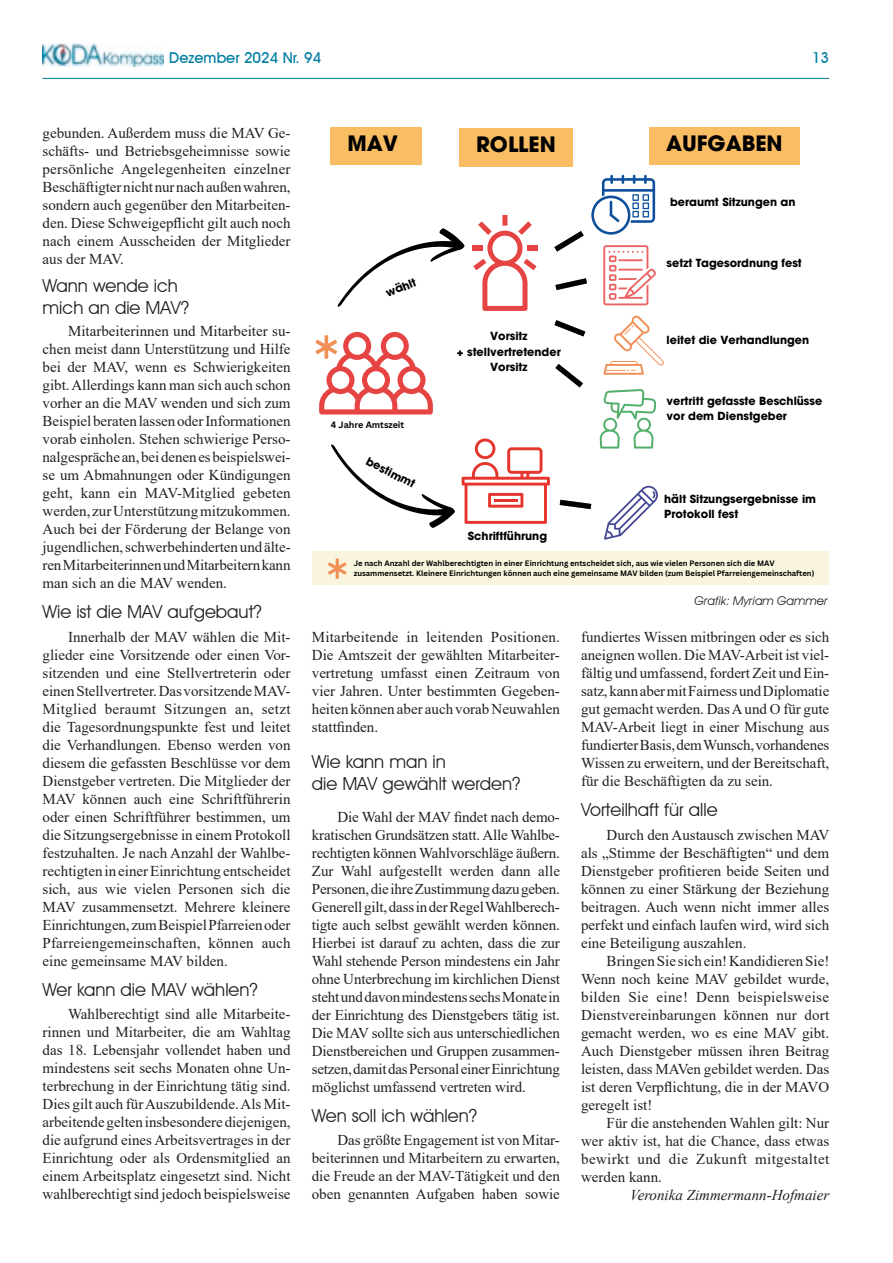
<style>
.page{position:relative;width:893px;height:1263px;background:#fff}
.page>*{position:absolute;margin:0;border:0;box-sizing:border-box;transform-origin:0 0}
.t1{font:700 21.15px "ITC Avant Garde Pro";color:#010101}
.t2{font:18px/21.6px "Avant Garde IT Cby BT";color:#231f20}
.t3{font:15px/18px "Times New Roman";color:#231f20;text-align:justify}
.t4{font:italic 15px "Times New Roman";color:#231f20}
.t5{font:500 15px "Avant Garde IT Cby BT";color:#007ea3}
.t6{font:italic 12px "Avant Garde IT Cby BT";color:#231f20}
.t7{font:700 11.25px/15.3px "ITC Avant Garde Pro";color:#010101}
.t8{font:700 9px "Canva Sans";color:#010101}
.t9{font:700 7.65px/10.5px "Canva Sans";color:#010101}
</style>
<div class="page">
<hr style="left:43px;top:78px;width:786px;height:1px;background:#007ea3">
<img style="left:43px;top:44px;width:121px;height:22px">
<svg style="left:462px;top:438px;width:88px;height:86px"></svg>
<hr style="left:494px;top:499px;width:23px;height:3px;background:#e5362e">
<svg style="left:591px;top:175px;width:64px;height:60px"></svg>
<svg style="left:603px;top:245px;width:53px;height:60px"></svg>
<svg style="left:603px;top:316px;width:61px;height:59px"></svg>
<svg style="left:600px;top:389px;width:56px;height:60px"></svg>
<svg style="left:604px;top:486px;width:54px;height:54px"></svg>
<svg style="left:554px;top:231px;width:30px;height:21px"></svg>
<svg style="left:555px;top:278px;width:32px;height:12px"></svg>
<svg style="left:554px;top:320px;width:31px;height:16px"></svg>
<svg style="left:555px;top:364px;width:28px;height:23px"></svg>
<svg style="left:560px;top:500px;width:31px;height:9px"></svg>
<svg style="left:331px;top:444px;width:124px;height:84px"></svg>
<svg style="left:337px;top:215px;width:201px;height:96px"></svg>
<div style="left:312px;top:551px;width:516px;height:34px;background:#f9f4dd"></div>
<svg style="left:315px;top:332px;width:118px;height:82px"></svg>
<svg style="left:328px;top:558px;width:19px;height:20px"></svg>
<div style="left:649px;top:128px;width:151px;height:37px;background:#f9bd63"></div>
<div style="left:330px;top:128px;width:92px;height:37px;background:#f9bd63"></div>
<div style="left:459px;top:128px;width:114px;height:38px;background:#f9bd63"></div>
<p class="t5" style="left:169px;top:49px;width:154px">Dezember 2024 Nr. 94</p>
<p class="t5" style="left:812px;top:49px;width:19px">13</p>
<p class="t3" style="left:43px;top:123px;width:250px">gebunden. Außerdem muss die MAV Ge&shy;schäfts- und Betriebsgeheimnisse sowie persönliche Angelegenheiten einzelner Beschäftigter nicht nur nach außen wahren, sondern auch gegenüber den Mitarbeiten&shy;den. Diese Schweigepflicht gilt auch noch nach einem Ausscheiden der Mitglieder aus der MAV.</p>
<p class="t2" style="left:43px;top:275px;width:148px">Wann wende ich mich an die MAV?</p>
<p class="t3" style="left:43px;top:321px;width:250px;text-indent:26px">Mitarbeiterinnen und Mitarbeiter su&shy;chen meist dann Unterstützung und Hilfe bei der MAV, wenn es Schwierigkeiten gibt. Allerdings kann man sich auch schon vorher an die MAV wenden und sich zum Beispiel beraten lassen oder Informationen vorab einholen. Stehen schwierige Perso&shy;nalgespräche an, bei denen es beispielswei&shy;se um Abmahnungen oder Kündigungen geht, kann ein MAV-Mitglied gebeten werden, zur Unterstützung mitzukommen.<br>Auch bei der Förderung der Belange von jugendlichen, schwerbehinderten und älte&shy;ren Mitarbeiterinnen und Mitarbeitern kann man sich an die MAV wenden.</p>
<p class="t2" style="left:43px;top:601px;width:221px">Wie ist die MAV aufgebaut?</p>
<p class="t3" style="left:43px;top:627px;width:250px;text-indent:26px">Innerhalb der MAV wählen die Mit&shy;glieder eine Vorsitzende oder einen Vor&shy;sitzenden und eine Stellvertreterin oder einen Stellvertreter. Das vorsitzende MAV-Mitglied beraumt Sitzungen an, setzt die Tagesordnungspunkte fest und leitet die Verhandlungen. Ebenso werden von diesem die gefassten Beschlüsse vor dem Dienstgeber vertreten. Die Mitglieder der MAV können auch eine Schriftführerin oder einen Schriftführer bestimmen, um die Sitzungsergebnisse in einem Protokoll festzuhalten. Je nach Anzahl der Wahlbe&shy;rechtigten in einer Einrichtung entscheidet sich, aus wie vielen Personen sich die MAV zusammensetzt. Mehrere kleinere Einrichtungen, zum Beispiel Pfarreien oder Pfarreiengemeinschaften, können auch eine gemeinsame MAV bilden.</p>
<p class="t2" style="left:43px;top:978px;width:217px">Wer kann die MAV wählen?</p>
<p class="t3" style="left:43px;top:1005px;width:250px;text-indent:25px">Wahlberechtigt sind alle Mitarbeite&shy;rinnen und Mitarbeiter, die am Wahltag das 18. Lebensjahr vollendet haben und mindestens seit sechs Monaten ohne Un&shy;terbrechung in der Einrichtung tätig sind.<br>Dies gilt auch für Auszubildende. Als Mit&shy;arbeitende gelten insbesondere diejenigen, die aufgrund eines Arbeitsvertrages in der Einrichtung oder als Ordensmitglied an einem Arbeitsplatz eingesetzt sind. Nicht wahlberechtigt sind jedoch beispielsweise</p>
<h1 class="t1" style="left:347px;top:129px;width:52px">MAV</h1>
<h1 class="t1" style="left:476px;top:130px;width:81px">ROLLEN</h1>
<p class="t7" style="left:384px;top:286px;width:33px;rotate:-21deg">wählt</p>
<p class="t8" style="left:331px;top:420px;width:75px">4 Jahre Amtszeit</p>
<p class="t7" style="left:371px;top:453px;width:55px;rotate:27deg">bestimmt</p>
<p class="t7" style="left:457px;top:328px;width:105px;text-align:center">Vorsitz<br>+ stellvertretender<br>Vorsitz</p>
<p class="t7" style="left:468px;top:528px;width:81px">Schriftführung</p>
<h1 class="t1" style="left:666px;top:129px;width:118px">AUFGABEN</h1>
<p class="t7" style="left:670px;top:194px;width:127px">beraumt Sitzungen an</p>
<p class="t7" style="left:667px;top:255px;width:137px">setzt Tagesordnung fest</p>
<p class="t7" style="left:667px;top:332px;width:144px">leitet die Verhandlungen</p>
<p class="t7" style="left:667px;top:393px;width:157px">vertritt gefasste Beschlüsse vor dem Dienstgeber</p>
<p class="t7" style="left:664px;top:491px;width:153px">hält Sitzungsergebnisse im<br>Protokoll fest</p>
<p class="t9" style="left:354px;top:558px;width:462px">Je nach Anzahl der Wahlberechtigten in einer Einrichtung entscheidet sich, aus wie vielen Personen sich die MAV zusammensetzt. Kleinere Einrichtungen können auch eine gemeinsame MAV bilden (zum Beispiel Pfarreiengemeinschaften)</p>
<p class="t3" style="left:312px;top:627px;width:250px">Mitarbeitende in leitenden Positionen.<br>Die Amtszeit der gewählten Mitarbeiter&shy;vertretung umfasst einen Zeitraum von vier Jahren. Unter bestimmten Gegeben&shy;heiten können aber auch vorab Neuwahlen stattfinden.</p>
<p class="t2" style="left:312px;top:751px;width:210px">Wie kann man in<br>die MAV gewählt werden?</p>
<p class="t3" style="left:312px;top:807px;width:250px;text-indent:26px">Die Wahl der MAV findet nach demo&shy;kratischen Grundsätzen statt. Alle Wahlbe&shy;rechtigten können Wahlvorschläge äußern.<br>Zur Wahl aufgestellt werden dann alle Personen, die ihre Zustimmung dazu geben.<br>Generell gilt, dass in der Regel Wahlberech&shy;tigte auch selbst gewählt werden können.<br>Hierbei ist darauf zu achten, dass die zur Wahl stehende Person mindestens ein Jahr ohne Unterbrechung im kirchlichen Dienst steht und davon mindestens sechs Monate in der Einrichtung des Dienstgebers tätig ist.<br>Die MAV sollte sich aus unterschiedlichen Dienstbereichen und Gruppen zusammen&shy;setzen, damit das Personal einer Einrichtung möglichst umfassend vertreten wird.</p>
<p class="t2" style="left:312px;top:1104px;width:167px">Wen soll ich wählen?</p>
<p class="t3" style="left:312px;top:1131px;width:250px;text-indent:26px">Das größte Engagement ist von Mitar&shy;beiterinnen und Mitarbeitern zu erwarten, die Freude an der MAV-Tätigkeit und den oben genannten Aufgaben haben sowie</p>
<p class="t6" style="left:694px;top:593px;width:135px">Grafik: Myriam Gammer</p>
<p class="t3" style="left:581px;top:627px;width:250px">fundiertes Wissen mitbringen oder es sich aneignen wollen. Die MAV-Arbeit ist viel&shy;fältig und umfassend, fordert Zeit und Ein&shy;satz, kann aber mit Fairness und Diplomatie gut gemacht werden. Das A und O für gute MAV-Arbeit liegt in einer Mischung aus fundierter Basis, dem Wunsch, vorhandenes Wissen zu erweitern, und der Bereitschaft, für die Beschäftigten da zu sein.</p>
<p class="t2" style="left:581px;top:799px;width:138px">Vorteilhaft für alle</p>
<p class="t3" style="left:581px;top:825px;width:250px;text-indent:26px">Durch den Austausch zwischen MAV als „Stimme der Beschäftigten“ und dem Dienstgeber profitieren beide Seiten und können zu einer Stärkung der Beziehung beitragen. Auch wenn nicht immer alles perfekt und einfach laufen wird, wird sich eine Beteiligung auszahlen.</p>
<p class="t3" style="left:581px;top:951px;width:250px;text-indent:26px">Bringen Sie sich ein! Kandidieren Sie!<br>Wenn noch keine MAV gebildet wurde, bilden Sie eine! Denn beispielsweise Dienstvereinbarungen können nur dort gemacht werden, wo es eine MAV gibt.<br>Auch Dienstgeber müssen ihren Beitrag leisten, dass MAVen gebildet werden. Das ist deren Verpflichtung, die in der MAVO geregelt ist!</p>
<p class="t3" style="left:581px;top:1113px;width:250px;text-indent:26px">Für die anstehenden Wahlen gilt: Nur wer aktiv ist, hat die Chance, dass etwas bewirkt und die Zukunft mitgestaltet werden kann.</p>
<p class="t4" style="left:630px;top:1184px;width:201px">Veronika Zimmermann-Hofmaier</p>
</div>
